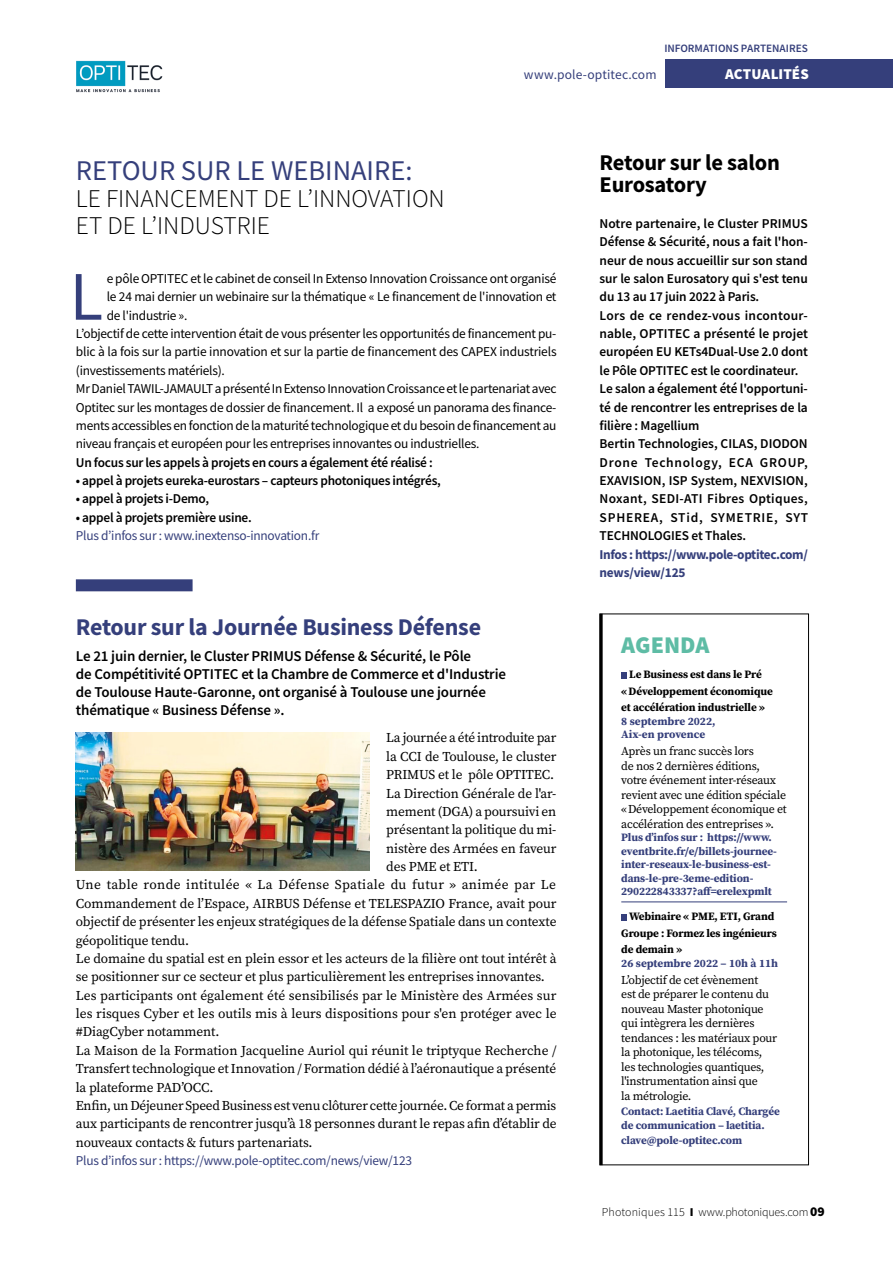
<style>
.page{position:relative;width:893px;height:1263px;background:#fff}
.page>*{position:absolute;margin:0;border:0;box-sizing:border-box;transform-origin:0 0}
.t1{font:69.45px "Source Sans Pro";color:#353f7b}
.t2{font:28.5px "Source Sans Pro";color:#353f7b}
.t3{font:300 25.5px/27px "Source Sans Pro";color:#000}
.t4{font:700 24px "Source Sans Pro";letter-spacing:-.01em;color:#353f7b}
.t5{font:900 24px "Source Sans Pro";color:#5ebca5}
.t6{font:700 22.5px/22.2px "Source Sans Pro";letter-spacing:-.01em;color:#000}
.t7{font:600 15px/18px "Source Sans Pro";letter-spacing:-.01em;color:#000}
.t8{font:900 15px "Source Sans Pro";letter-spacing:.005em;color:#fff}
.t9{font:13.5px "Source Serif Pro";letter-spacing:-.01em;color:#000}
.t10{font:600 13.5px/18.3px "Source Sans Pro";letter-spacing:-.01em;color:#000}
.t11{font:13.5px "Source Sans Pro";letter-spacing:-.02em;color:#000}
.t12{font:13.5px "Source Sans Pro";letter-spacing:-.02em;color:#353f7b}
.t13{font:13.5px "Source Serif Pro";letter-spacing:.025em;color:#000}
.t14{font:700 13.5px/18.5px "Source Sans Pro";letter-spacing:-.03em;color:#353f7b}
.t15{font:13.5px "Source Sans Pro";letter-spacing:.01em;color:#353f7b}
.t16{font:12px/14.5px "Source Serif Pro";letter-spacing:-.02em;color:#000}
.t17{font:300 12px "Source Sans Pro";color:#000}
.t18{font:700 11.25px/13.5px "Source Serif Pro";letter-spacing:-.01em;color:#353f7b}
.t19{font:700 11.25px/16.5px "Source Serif Pro";letter-spacing:-.01em;color:#000}
.t20{font:600 11.25px "Source Sans Pro";color:#353f7b}
.s1{font-weight:900}
.s2{font-weight:900;font-size:13.5px}
</style>
<div class="page">
<div style="left:665px;top:59px;width:228px;height:29px;background:#353f7b"></div>
<img style="left:76px;top:60px;width:87px;height:33px">
<div style="left:76px;top:579px;width:117px;height:12px;background:#353f7b"></div>
<hr style="left:621px;top:902px;width:166px;height:1px;background:#353f7b">
<svg style="left:621px;top:672px;width:6px;height:6px"></svg>
<svg style="left:621px;top:914px;width:6px;height:6px"></svg>
<hr style="left:600px;top:614px;width:3px;height:551px;background:#000">
<img style="left:76px;top:732px;width:293px;height:138px">
<p class="t20" style="left:664px;top:41px;width:145px">INFORMATIONS PARTENAIRES</p>
<p class="t15" style="left:524px;top:66px;width:134px">www.pole-optitec.com</p>
<p class="t8" style="left:725px;top:64px;width:85px">ACTUALITÉS</p>
<h2 class="t2" style="left:76px;top:152px;width:338px">RETOUR SUR LE WEBINAIRE:</h2>
<h3 class="t3" style="left:76px;top:185px;width:370px">LE FINANCEMENT DE L’INNOVATION<br>ET DE L’INDUSTRIE</h3>
<h1 class="t1" style="left:70px;top:252px;width:35px">L</h1>
<p class="t11" style="left:107px;top:270px;width:451px">e pôle OPTITEC et le cabinet de conseil In Extenso Innovation Croissance ont organisé</p>
<p class="t11" style="left:107px;top:288px;width:451px">le 24 mai dernier un webinaire sur la thématique « Le financement de l'innovation et</p>
<p class="t11" style="left:107px;top:307px;width:82px">de l'industrie ».</p>
<p class="t11" style="left:76px;top:325px;width:482px">L’objectif de cette intervention était de vous présenter les opportunités de financement pu-</p>
<p class="t11" style="left:76px;top:343px;width:482px">blic à la fois sur la partie innovation et sur la partie de financement des CAPEX industriels</p>
<p class="t11" style="left:76px;top:362px;width:151px">(investissements matériels).</p>
<p class="t11" style="left:76px;top:380px;width:482px">Mr Daniel TAWIL-JAMAULT a présenté In Extenso Innovation Croissance et le partenariat avec</p>
<p class="t11" style="left:76px;top:398px;width:482px">Optitec sur les montages de dossier de financement. Il a exposé un panorama des finance-</p>
<p class="t11" style="left:76px;top:417px;width:482px">ments accessibles en fonction de la maturité technologique et du besoin de financement au</p>
<p class="t11" style="left:76px;top:435px;width:405px">niveau français et européen pour les entreprises innovantes ou industrielles.</p>
<p class="t10" style="left:76px;top:453px;width:358px">Un focus sur les appels à projets en cours a également été réalisé :</p>
<p class="t10" style="left:76px;top:471px;width:367px">• appel à projets eureka-eurostars – capteurs photoniques intégrés,</p>
<p class="t10" style="left:76px;top:490px;width:135px">• appel à projets i-Demo,</p>
<p class="t10" style="left:76px;top:508px;width:177px">• appel à projets première usine.</p>
<p class="t12" style="left:76px;top:527px;width:245px">Plus d’infos sur : www.inextenso-innovation.fr</p>
<h3 class="t4" style="left:76px;top:610px;width:407px">Retour sur la Journée Business Défense</h3>
<p class="t7" style="left:76px;top:647px;width:432px">Le 21 juin dernier, le Cluster PRIMUS Défense &amp; Sécurité, le Pôle<br>de Compétitivité OPTITEC et la Chambre de Commerce et d'Industrie de Toulouse Haute-Garonne, ont organisé à Toulouse une journée thématique « Business Défense ».</p>
<p class="t9" style="left:386px;top:729px;width:172px">La journée a été introduite par</p>
<p class="t9" style="left:386px;top:747px;width:172px">la CCI de Toulouse, le cluster</p>
<p class="t9" style="left:386px;top:766px;width:169px">PRIMUS et le pôle OPTITEC.</p>
<p class="t9" style="left:386px;top:784px;width:172px">La Direction Générale de l'ar-</p>
<p class="t9" style="left:386px;top:802px;width:172px">mement (DGA) a poursuivi en</p>
<p class="t9" style="left:386px;top:821px;width:172px">présentant la politique du mi-</p>
<p class="t9" style="left:386px;top:839px;width:172px">nistère des Armées en faveur</p>
<p class="t9" style="left:386px;top:857px;width:93px">des PME et ETI.</p>
<p class="t13" style="left:76px;top:876px;width:482px">Une table ronde intitulée « La Défense Spatiale du futur » animée par Le</p>
<p class="t9" style="left:76px;top:894px;width:482px">Commandement de l’Espace, AIRBUS Défense et TELESPAZIO France, avait pour</p>
<p class="t9" style="left:76px;top:913px;width:482px">objectif de présenter les enjeux stratégiques de la défense Spatiale dans un contexte</p>
<p class="t9" style="left:76px;top:931px;width:115px">géopolitique tendu.</p>
<p class="t9" style="left:76px;top:949px;width:482px">Le domaine du spatial est en plein essor et les acteurs de la filière ont tout intérêt à</p>
<p class="t9" style="left:76px;top:968px;width:470px">se positionner sur ce secteur et plus particulièrement les entreprises innovantes.</p>
<p class="t9" style="left:76px;top:986px;width:482px">Les participants ont également été sensibilisés par le Ministère des Armées sur</p>
<p class="t9" style="left:76px;top:1004px;width:482px">les risques Cyber et les outils mis à leurs dispositions pour s'en protéger avec le</p>
<p class="t9" style="left:76px;top:1023px;width:145px">#DiagCyber notamment.</p>
<p class="t9" style="left:76px;top:1041px;width:482px">La Maison de la Formation Jacqueline Auriol qui réunit le triptyque Recherche /</p>
<p class="t9" style="left:76px;top:1060px;width:482px">Transfert technologique et Innovation / Formation dédié à l’aéronautique a présenté</p>
<p class="t9" style="left:76px;top:1078px;width:139px">la plateforme PAD’OCC.</p>
<p class="t9" style="left:76px;top:1096px;width:482px">Enfin, un Déjeuner Speed Business est venu clôturer cette journée. Ce format a permis</p>
<p class="t9" style="left:76px;top:1115px;width:482px">aux participants de rencontrer jusqu’à 18 personnes durant le repas afin d’établir de</p>
<p class="t9" style="left:76px;top:1133px;width:238px">nouveaux contacts &amp; futurs partenariats.</p>
<p class="t12" style="left:76px;top:1152px;width:338px">Plus d’infos sur : https://www.pole-optitec.com/news/view/123</p>
<h3 class="t6" style="left:600px;top:151px;width:182px">Retour sur le salon<br>Eurosatory</h3>
<p class="t10" style="left:600px;top:214px;width:210px">Notre partenaire, le Cluster PRIMUS Défense &amp; Sécurité, nous a fait l'hon&shy;neur de nous accueillir sur son stand sur le salon Eurosatory qui s'est tenu du 13 au 17 juin 2022 à Paris.<br>Lors de ce rendez-vous incontour&shy;nable, OPTITEC a présenté le projet européen EU KETs4Dual-Use 2.0 dont le Pôle OPTITEC est le coordinateur.<br>Le salon a également été l'opportuni&shy;té de rencontrer les entreprises de la filière : Magellium<br>Bertin Technologies, CILAS, DIODON Drone Technology, ECA GROUP, EXAVISION, ISP System, NEXVISION, Noxant, SEDI-ATI Fibres Optiques, SPHEREA, STid, SYMETRIE, SYT TECHNOLOGIES et Thales.</p>
<p class="t14" style="left:600px;top:545px;width:210px">Infos : https://www.pole-optitec.com/ news/view/125</p>
<h3 class="t5" style="left:621px;top:629px;width:90px">AGENDA</h3>
<p class="t19" style="left:621px;top:666px;width:153px;text-indent:8px">Le Business est dans le Pré «Développement économique et accélération industrielle »</p>
<p class="t18" style="left:621px;top:714px;width:96px">8 septembre 2022,<br>Aix-en provence</p>
<p class="t16" style="left:621px;top:744px;width:167px">Après un franc succès lors<br>de nos 2 dernières éditions, votre événement inter-réseaux revient avec une édition spéciale «Développement économique et accélération des entreprises ».</p>
<p class="t18" style="left:621px;top:831px;width:157px">Plus d’infos sur : https://www. eventbrite.fr/e/billets-journee&shy;inter-reseaux-le-business-est&shy;dans-le-pre-3eme-edition-290222843337?aff=erelexpmlt</p>
<p class="t19" style="left:621px;top:908px;width:157px;text-indent:8px">Webinaire « PME, ETI, Grand<br>Groupe : Formez les ingénieurs de demain »</p>
<p class="t18" style="left:621px;top:956px;width:158px">26 septembre 2022 – 10h à 11h</p>
<p class="t16" style="left:621px;top:972px;width:157px">L’objectif de cet évènement<br>est de préparer le contenu du nouveau Master photonique qui intègrera les dernières tendances : les matériaux pour la photonique, les télécoms, les technologies quantiques, l'instrumentation ainsi que<br>la métrologie.</p>
<p class="t18" style="left:621px;top:1103px;width:160px;line-height:14.5px">Contact: Laetitia Clavé, Chargée de communication – laetitia. clave@pole-optitec.com</p>
<p class="t17" style="left:602px;top:1205px;width:225px">Photoniques 115 <span class="s1">I</span> www.photoniques.com <span class="s2">09</span></p>
</div>
